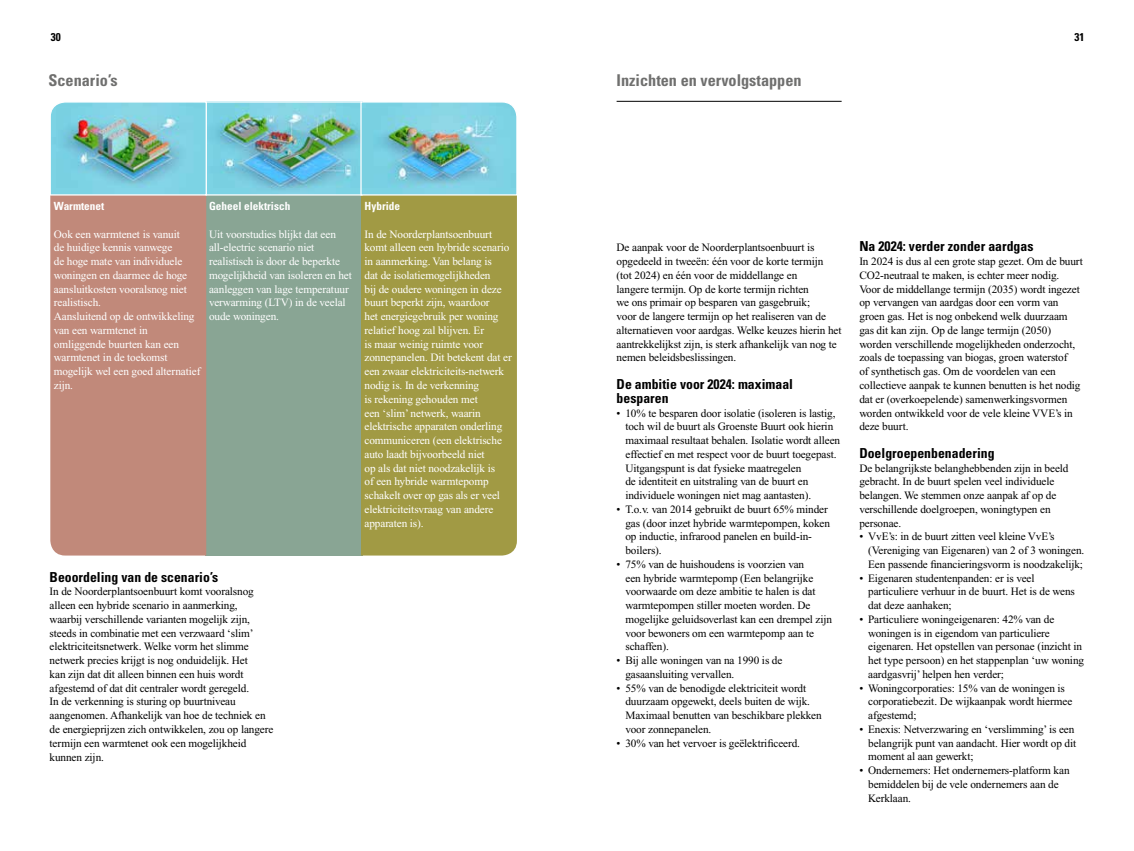
<style>
.page{position:relative;width:1134px;height:851px;background:#fff}
.page>*{position:absolute;margin:0;border:0;box-sizing:border-box;transform-origin:0 0}
.t1{font:700 condensed 16.25px "Univers";color:#6f6f6e}
.t2{font:700 condensed 13.75px/13.8px "Univers";color:#000}
.t3{font:11.25px/13.8px "Times New Roman";letter-spacing:-.01em;color:#000}
.t4{font:11.25px/13.8px "Times New Roman";letter-spacing:-.01em;color:#fff}
.t5{font:700 condensed 11.25px "Univers";color:#fff}
.t6{font:700 condensed 11.25px "Univers";color:#000}
</style>
<div class="page">
<div style="left:206px;top:194px;width:157px;height:361px;background:#89a594"></div>
<div style="left:50px;top:196px;width:156px;height:359px;background:#c1897a"></div>
<div style="left:361px;top:196px;width:156px;height:359px;background:#a19a44"></div>
<hr style="left:617px;top:101px;width:225px;height:1px;background:#000">
<img style="left:208px;top:103px;width:152px;height:90px">
<div style="left:206px;top:101px;width:157px;height:94px;border:1px solid #fff"></div>
<img style="left:50px;top:101px;width:157px;height:95px">
<img style="left:360px;top:101px;width:157px;height:95px">
<p class="t6" style="left:51px;top:31px;width:11px">30</p>
<p class="t6" style="left:1074px;top:31px;width:11px">31</p>
<h1 class="t1" style="left:48px;top:71px;width:71px">Scenario’s</h1>
<h1 class="t1" style="left:617px;top:71px;width:187px">Inzichten en vervolgstappen</h1>
<p class="t5" style="left:209px;top:199px;width:83px">Geheel elektrisch</p>
<p class="t4" style="left:209px;top:227px;width:144px">Uit voorstudies blijkt dat een all-electric scenario niet realistisch is door de beperkte mogelijkheid van isoleren en het aanleggen van lage temperatuur verwarming (LTV) in de veelal oude woningen.</p>
<p class="t5" style="left:54px;top:199px;width:52px">Warmtenet</p>
<p class="t4" style="left:54px;top:227px;width:148px">Ook een warmtenet is vanuit<br>de huidige kennis vanwege<br>de hoge mate van individuele woningen en daarmee de hoge aansluitkosten vooralsnog niet realistisch.<br>Aansluitend op de ontwikkeling van een warmtenet in omliggende buurten kan een warmtenet in de toekomst mogelijk wel een goed alternatief zijn.</p>
<p class="t5" style="left:365px;top:199px;width:37px">Hybride</p>
<p class="t4" style="left:365px;top:227px;width:149px">In de Noorderplantsoenbuurt komt alleen een hybride scenario in aanmerking. Van belang is<br>dat de isolatiemogelijkheden<br>bij de oudere woningen in deze buurt beperkt zijn, waardoor<br>het energiegebruik per woning relatief hoog zal blijven. Er<br>is maar weinig ruimte voor zonnepanelen. Dit betekent dat er een zwaar elektriciteits-netwerk nodig is. In de verkenning<br>is rekening gehouden met<br>een ‘slim’ netwerk, waarin elektrische apparaten onderling communiceren (een elektrische auto laadt bijvoorbeeld niet<br>op als dat niet noodzakelijk is<br>of een hybride warmtepomp schakelt over op gas als er veel elektriciteitsvraag van andere apparaten is).</p>
<p class="t2" style="left:50px;top:569px;width:170px">Beoordeling van de scenario’s</p>
<p class="t3" style="left:50px;top:584px;width:225px">In de Noorderplantsoenbuurt komt vooralsnog alleen een hybride scenario in aanmerking,<br>waarbij verschillende varianten mogelijk zijn, steeds in combinatie met een verzwaard ‘slim’ elektriciteitsnetwerk. Welke vorm het slimme netwerk precies krijgt is nog onduidelijk. Het<br>kan zijn dat dit alleen binnen een huis wordt afgestemd of dat dit centraler wordt geregeld.<br>In de verkenning is sturing op buurtniveau aangenomen. Afhankelijk van hoe de techniek en de energieprijzen zich ontwikkelen, zou op langere termijn een warmtenet ook een mogelijkheid kunnen zijn.</p>
<p class="t3" style="left:617px;top:241px;width:226px">De aanpak voor de Noorderplantsoenbuurt is opgedeeld in tweeën: één voor de korte termijn<br>(tot 2024) en één voor de middellange en<br>langere termijn. Op de korte termijn richten<br>we ons primair op besparen van gasgebruik;<br>voor de langere termijn op het realiseren van de alternatieven voor aardgas. Welke keuzes hierin het aantrekkelijkst zijn, is sterk afhankelijk van nog te nemen beleidsbeslissingen.</p>
<p class="t2" style="left:617px;top:377px;width:178px">De ambitie voor 2024: maximaal besparen</p>
<p class="t3" style="left:625px;top:406px;width:216px;text-indent:-9px">• 10% te besparen door isolatie (isoleren is lastig, toch wil de buurt als Groenste Buurt ook hierin maximaal resultaat behalen. Isolatie wordt alleen effectief en met respect voor de buurt toegepast.<br>Uitgangspunt is dat fysieke maatregelen<br>de identiteit en uitstraling van de buurt en individuele woningen niet mag aantasten).</p>
<p class="t3" style="left:625px;top:502px;width:206px;text-indent:-9px">• T.o.v. van 2014 gebruikt de buurt 65% minder gas (door inzet hybride warmtepompen, koken op inductie, infrarood panelen en build-in&shy;boilers).</p>
<p class="t3" style="left:625px;top:557px;width:208px;text-indent:-9px">• 75% van de huishoudens is voorzien van<br>een hybride warmtepomp (Een belangrijke voorwaarde om deze ambitie te halen is dat warmtepompen stiller moeten worden. De mogelijke geluidsoverlast kan een drempel zijn voor bewoners om een warmtepomp aan te schaffen).</p>
<p class="t3" style="left:625px;top:653px;width:158px;text-indent:-9px">• Bij alle woningen van na 1990 is de gasaansluiting vervallen.</p>
<p class="t3" style="left:625px;top:681px;width:198px;text-indent:-9px">• 55% van de benodigde elektriciteit wordt duurzaam opgewekt, deels buiten de wijk.<br>Maximaal benutten van beschikbare plekken voor zonnepanelen.</p>
<p class="t3" style="left:617px;top:736px;width:185px">• 30% van het vervoer is geëlektrificeerd.</p>
<p class="t2" style="left:859px;top:239px;width:176px">Na 2024: verder zonder aardgas</p>
<p class="t3" style="left:859px;top:254px;width:225px">In 2024 is dus al een grote stap gezet. Om de buurt CO2-neutraal te maken, is echter meer nodig.<br>Voor de middellange termijn (2035) wordt ingezet op vervangen van aardgas door een vorm van groen gas. Het is nog onbekend welk duurzaam gas dit kan zijn. Op de lange termijn (2050) worden verschillende mogelijkheden onderzocht, zoals de toepassing van biogas, groen waterstof<br>of synthetisch gas. Om de voordelen van een collectieve aanpak te kunnen benutten is het nodig dat er (overkoepelende) samenwerkingsvormen worden ontwikkeld voor de vele kleine VVE’s in deze buurt.</p>
<p class="t2" style="left:859px;top:446px;width:137px">Doelgroepenbenadering</p>
<p class="t3" style="left:859px;top:461px;width:211px">De belangrijkste belanghebbenden zijn in beeld gebracht. In de buurt spelen veel individuele belangen. We stemmen onze aanpak af op de verschillende doelgroepen, woningtypen en personae.</p>
<p class="t3" style="left:868px;top:529px;width:218px;text-indent:-9px">• VvE’s: in de buurt zitten veel kleine VvE’s (Vereniging van Eigenaren) van 2 of 3 woningen.<br>Een passende financieringsvorm is noodzakelijk;</p>
<p class="t3" style="left:868px;top:571px;width:208px;text-indent:-9px">• Eigenaren studentenpanden: er is veel particuliere verhuur in de buurt. Het is de wens dat deze aanhaken;</p>
<p class="t3" style="left:868px;top:612px;width:217px;text-indent:-9px">• Particuliere woningeigenaren: 42% van de woningen is in eigendom van particuliere eigenaren. Het opstellen van personae (inzicht in het type persoon) en het stappenplan ‘uw woning aardgasvrij’ helpen hen verder;</p>
<p class="t3" style="left:868px;top:681px;width:206px;text-indent:-9px">• Woningcorporaties: 15% van de woningen is corporatiebezit. De wijkaanpak wordt hiermee afgestemd;</p>
<p class="t3" style="left:868px;top:722px;width:210px;text-indent:-9px">• Enexis: Netverzwaring en ‘verslimming’ is een belangrijk punt van aandacht. Hier wordt op dit moment al aan gewerkt;</p>
<p class="t3" style="left:868px;top:763px;width:203px;text-indent:-9px">• Ondernemers: Het ondernemers-platform kan bemiddelen bij de vele ondernemers aan de<br>Kerklaan.</p>
</div>
